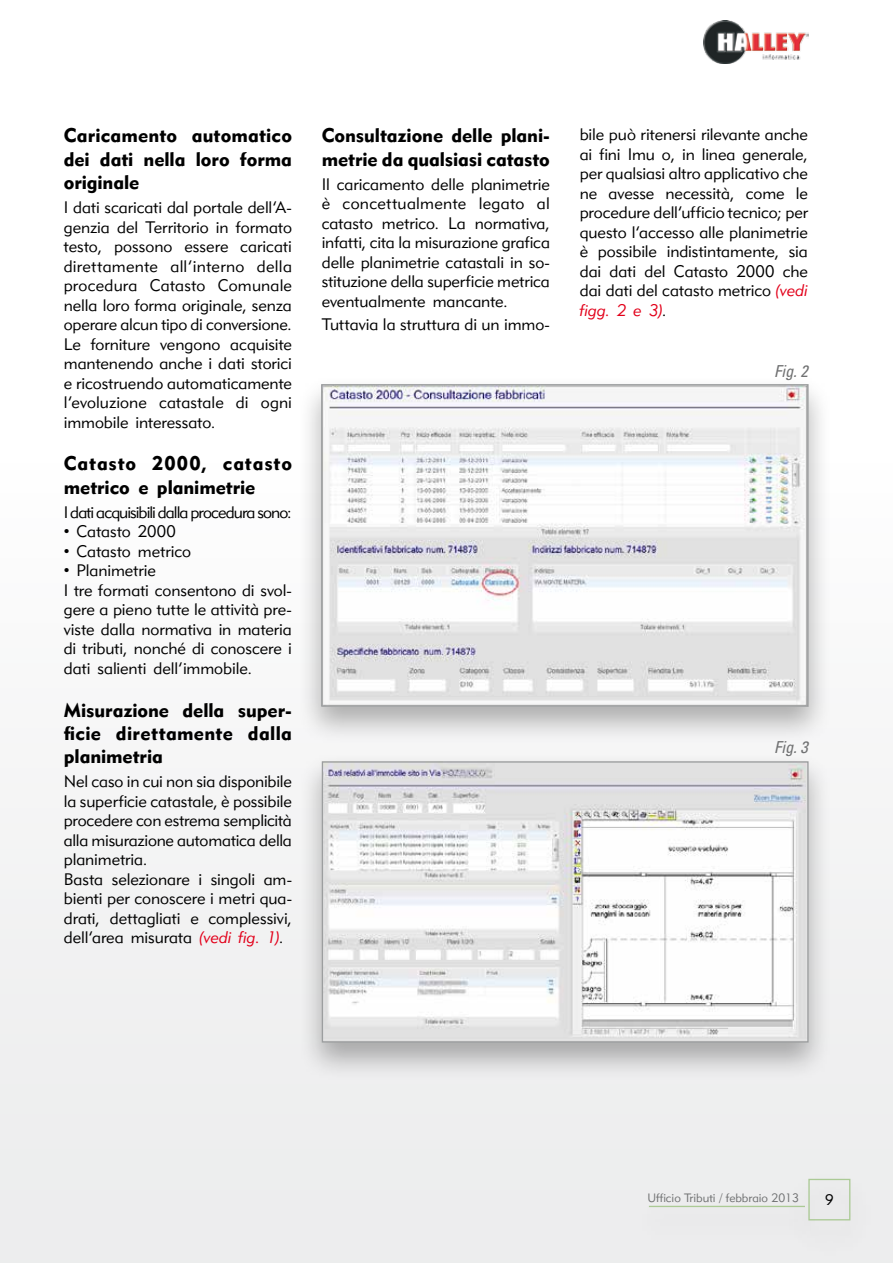
<style>
.page{position:relative;width:893px;height:1263px;background:#fff}
.page>*{position:absolute;margin:0;border:0;box-sizing:border-box;transform-origin:0 0}
.t1{font:19.5px/23.4px "Geometric 415 BT Black A";color:#000;text-align:justify}
.t2{font:16.5px/19.5px "Geometric 415 BT Lite A";color:#000;text-align:justify}
.t3{font:16.5px "Geometric 415 BT Lite A";letter-spacing:-.055em;color:#000}
.t4{font:16.5px "Geometric 415 BT Lite Italic A";color:#e2001a}
.t5{font:italic condensed 16.5px "Univers LT";color:#707172}
.t6{font:15px "Geometric 415 BT Lite A";color:#000}
.t7{font:12px "Geometric 415 BT Lite A";color:#707172}
.s1{font-family:"Tw Cen"}
.s2{font-family:"Geometric 415 BT Lite Italic A";color:#e2001a}
.s3{font-family:"Geometric 415 BT Lite A";color:#000}
</style>
<div class="page">
<div style="left:0;top:0;width:893px;height:1263px;background:linear-gradient(to right,#f8f8f8,#fafafb)"></div>
<div style="left:784px;top:1170px;width:90px;height:89px;background:#ebecec"></div>
<div style="left:808px;top:1179px;width:42px;height:41px;border:1px solid #abca95"></div>
<div style="left:630px;top:1197px;width:194px;height:49px;background:#ebebec"></div>
<hr style="left:649px;top:1206px;width:156px;height:1px;background:#abca95">
<img style="left:704px;top:20px;width:104px;height:44px">
<div style="left:297px;top:375px;width:535px;height:370px;background:#000;opacity:.3"></div>
<img style="left:323px;top:386px;width:484px;height:319px">
<div style="left:321px;top:384px;width:488px;height:323px;border:1px solid #9c9e9f"></div>
<div style="left:298px;top:752px;width:534px;height:329px;background:#000;opacity:.3"></div>
<img style="left:324px;top:763px;width:483px;height:277px">
<div style="left:322px;top:761px;width:487px;height:281px;border:1px solid #9c9e9f"></div>
<p class="t1" style="left:64px;top:124px;width:230px">Caricamento automatico dei dati nella loro forma originale</p>
<p class="t2" style="left:64px;top:197px;width:230px">I dati scaricati dal portale dell’A&shy;genzia del Territorio in formato testo, possono essere caricati direttamente all’interno della procedura Catasto Comunale nella loro forma originale, senza operare alcun tipo di conversione.<br>Le forniture vengono acquisite mantenendo anche i dati storici e ricostruendo automaticamente l’evoluzione catastale di ogni immobile interessato.</p>
<p class="t1" style="left:64px;top:452px;width:230px">Catasto 2000, catasto metrico e planimetrie</p>
<p class="t3" style="left:64px;top:502px;width:230px">I dati acquisibili dalla procedura sono:</p>
<p class="t2" style="left:64px;top:521px;width:114px"><span class="s1">•</span> Catasto 2000</p>
<p class="t2" style="left:64px;top:541px;width:129px"><span class="s1">•</span> Catasto metrico</p>
<p class="t2" style="left:64px;top:560px;width:230px;text-align:left"><span class="s1">•</span> Planimetrie<br>I tre formati consentono di svol&shy;gere a pieno tutte le attività pre&shy;viste dalla normativa in materia di tributi, nonché di conoscere i dati salienti dell’immobile.</p>
<p class="t1" style="left:64px;top:698px;width:230px">Misurazione della super&shy;ficie direttamente dalla planimetria</p>
<p class="t2" style="left:64px;top:771px;width:230px;text-align:left">Nel caso in cui non sia disponibile la superficie catastale, è possibile procedere con estrema semplicità alla misurazione automatica della planimetria.<br>Basta selezionare i singoli am&shy;bienti per conoscere i metri qua&shy;drati, dettagliati e complessivi, dell’area misurata <span class="s2">(vedi fig. 1)</span>.</p>
<p class="t1" style="left:322px;top:124px;width:230px">Consultazione delle plani&shy;metrie da qualsiasi catasto</p>
<p class="t2" style="left:322px;top:174px;width:230px">Il caricamento delle planimetrie è concettualmente legato al catasto metrico. La normativa, infatti, cita la misurazione grafica delle planimetrie catastali in so&shy;stituzione della superficie metrica eventualmente mancante.</p>
<p class="t2" style="left:322px;top:315px;width:230px">Tuttavia la struttura di un immo-</p>
<p class="t2" style="left:580px;top:124px;width:230px">bile può ritenersi rilevante anche ai fini Imu o, in linea generale, per qualsiasi altro applicativo che ne avesse necessità, come le procedure dell’ufficio tecnico; per questo l’accesso alle planimetrie è possibile indistintamente, sia dai dati del Catasto 2000 che dai dati del catasto metrico <span class="s2">(vedi</span></p>
<p class="t4" style="left:580px;top:300px;width:88px">figg. 2 e 3)<span class="s3">.</span></p>
<p class="t5" style="left:774px;top:360px;width:35px">Fig. 2</p>
<p class="t5" style="left:774px;top:737px;width:35px">Fig. 3</p>
<p class="t7" style="left:647px;top:1190px;width:153px">Ufficio Tributi / febbraio 2013</p>
<p class="t6" style="left:825px;top:1190px;width:10px">9</p>
</div>
